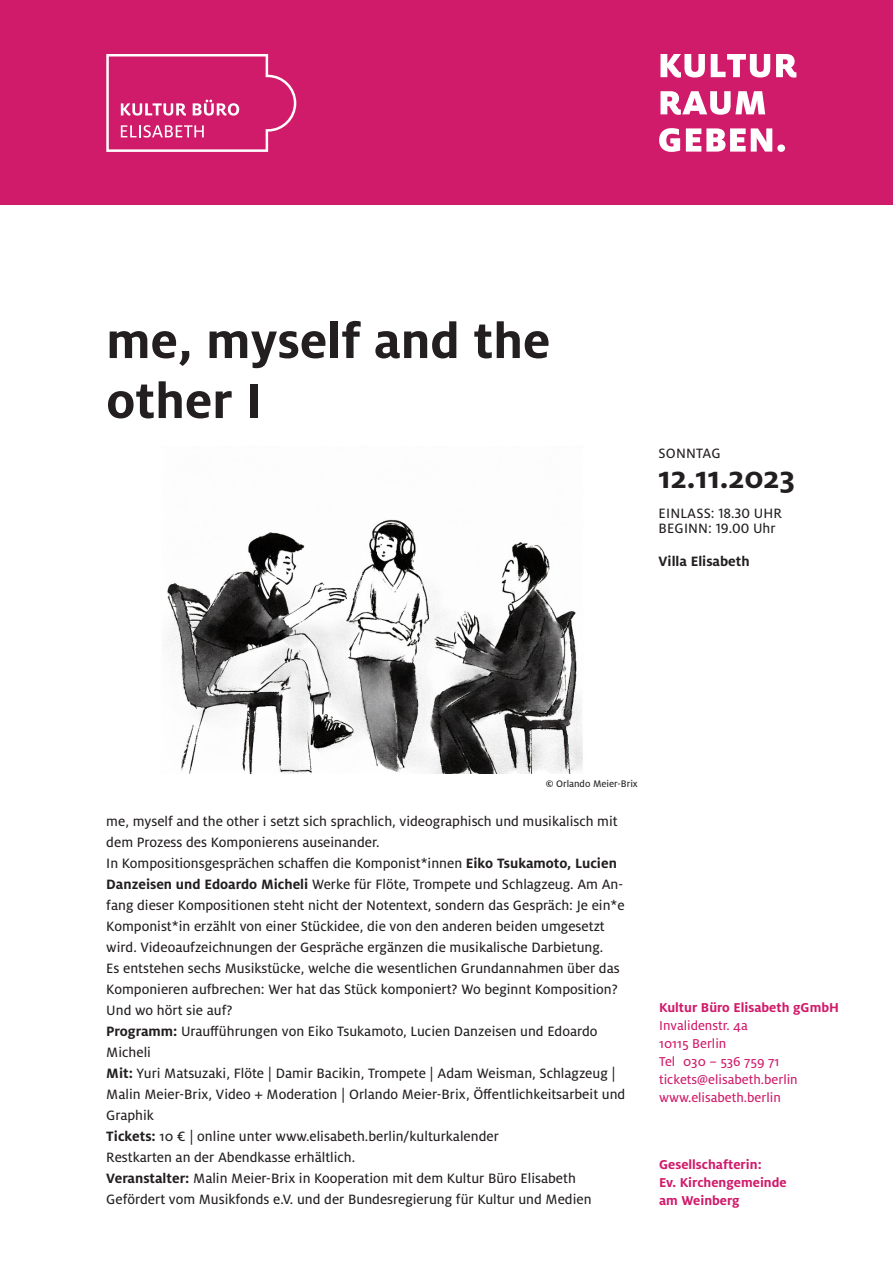
<style>
.page{position:relative;width:893px;height:1263px;background:#fff}
.page>*{position:absolute;margin:0;border:0;box-sizing:border-box;transform-origin:0 0}
.t1{font:700 54px/60px "Milo OT";color:#231f20}
.t2{font:700 33px "Milo OT";color:#231f20}
.t3{font:15px/21px "Milo OT Text";color:#231f20}
.t4{font:700 15px "Milo OT";color:#231f20}
.t5{font:14.25px/18px "Milo OT Text";color:#d01a6a}
.t6{font:700 14.25px/18px "Milo OT";color:#d01a6a}
.t7{font:10.5px "Milo OT Text";color:#231f20}
.s1{font-family:"Milo OT";font-weight:700}
</style>
<div class="page">
<div style="left:0;top:0;width:893px;height:204px;background:#d01a6a"></div>
<svg style="left:106px;top:54px;width:190px;height:98px"></svg>
<svg style="left:659px;top:128px;width:126px;height:24px"></svg>
<svg style="left:660px;top:91px;width:105px;height:24px"></svg>
<svg style="left:660px;top:54px;width:136px;height:24px"></svg>
<img style="left:161px;top:446px;width:422px;height:328px">
<h1 class="t1" style="left:106px;top:311px;width:445px">me, myself and the other I</h1>
<p class="t3" style="left:659px;top:443px;width:64px">SONNTAG</p>
<h2 class="t2" style="left:659px;top:459px;width:138px">12.11.2023</h2>
<p class="t3" style="left:659px;top:506px;width:125px;line-height:14.9px">EINLASS: 18.30 UHR<br>BEGINN: 19.00 Uhr</p>
<p class="t4" style="left:659px;top:552px;width:93px">Villa Elisabeth</p>
<p class="t7" style="left:546px;top:778px;width:94px"><span class="s1">©</span> Orlando Meier-Brix</p>
<p class="t3" style="left:106px;top:811px;width:521px">me, myself and the other i setzt sich sprachlich, videographisch und musikalisch mit dem Prozess des Komponierens auseinander.<br>In Kompositionsgesprächen schaffen die Komponist*innen <span class="s1">Eiko Tsukamoto, Lucien Danzeisen und Edoardo Micheli</span> Werke für Flöte, Trompete und Schlagzeug. Am An&shy;fang dieser Kompositionen steht nicht der Notentext, sondern das Gespräch: Je ein*e Komponist*in erzählt von einer Stückidee, die von den anderen beiden umgesetzt wird. Videoaufzeichnungen der Gespräche ergänzen die musikalische Darbietung.<br>Es entstehen sechs Musikstücke, welche die wesentlichen Grundannahmen über das Komponieren aufbrechen: Wer hat das Stück komponiert? Wo beginnt Komposition?<br>Und wo hört sie auf?<br><span class="s1">Programm:</span> Uraufführungen von Eiko Tsukamoto, Lucien Danzeisen und Edoardo Micheli<br><span class="s1">Mit:</span> Yuri Matsuzaki, Flöte | Damir Bacikin, Trompete | Adam Weisman, Schlagzeug | Malin Meier-Brix, Video + Moderation | Orlando Meier-Brix, Öffentlichkeitsarbeit und Graphik<br><span class="s1">Tickets:</span> 10 € | online unter www.elisabeth.berlin/kulturkalender<br>Restkarten an der Abendkasse erhältlich.<br><span class="s1">Veranstalter:</span> Malin Meier-Brix in Kooperation mit dem Kultur Büro Elisabeth Gefördert vom Musikfonds e.V. und der Bundesregierung für Kultur und Medien</p>
<p class="t6" style="left:659px;top:998px;width:181px">Kultur Büro Elisabeth gGmbH</p>
<p class="t5" style="left:659px;top:1016px;width:140px">Invalidenstr. 4a<br>10115 Berlin<br>Tel 030 – 536 759 71 tickets@elisabeth.berlin www.elisabeth.berlin</p>
<p class="t6" style="left:659px;top:1155px;width:129px">Gesellschafterin:<br>Ev. Kirchengemeinde am Weinberg</p>
</div>
